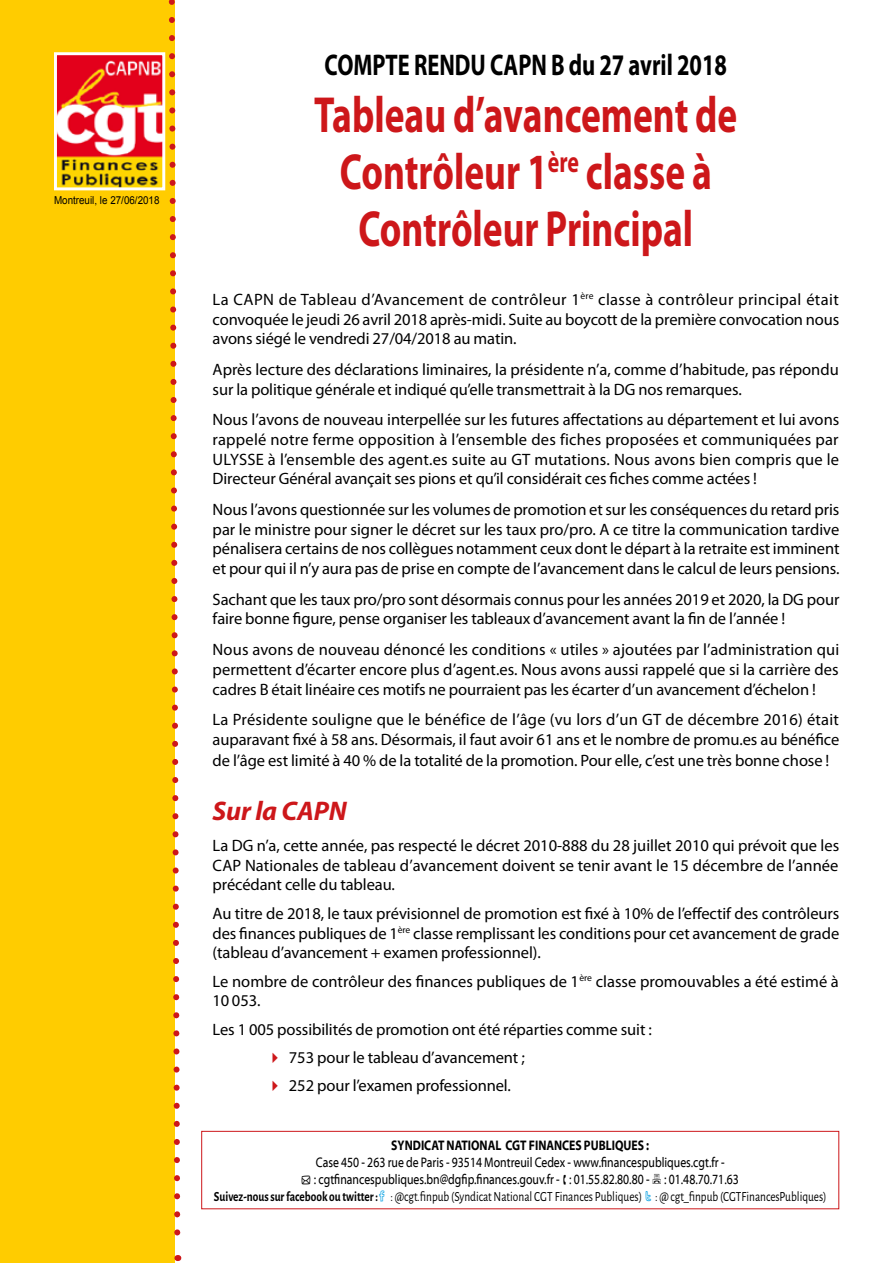
<style>
.page{position:relative;width:893px;height:1263px;background:#fff}
.page>*{position:absolute;margin:0;border:0;box-sizing:border-box;transform-origin:0 0}
.t1{font:700 51px/57px "Myriad Pro";color:#cd171a;text-align:center;scale:.73 1}
.t2{font:700 30px "Myriad Pro";color:#000;scale:.75 1}
.t3{font:italic 700 27px "Myriad Pro";letter-spacing:-.005em;color:#cd171a}
.t4{font:16.5px/19.8px "Myriad Pro";letter-spacing:-.005em;color:#000;text-align:justify}
.t5{font:13.95px "Myriad Web Pro";color:#000;scale:.81 1}
.t6{font:13.95px "Alegreya Sans";color:#000;scale:.81 1}
.t7{font:700 13.95px "Myriad Web Pro";color:#000;scale:.81 1}
.t8{font:10.95px "Arial";color:#000;scale:.9 1}
.s1{color:#cd171a}
.s2{font-weight:700}
</style>
<div class="page">
<div style="left:0;top:0;width:175px;height:1263px;background:#fc0"></div>
<svg style="left:168px;top:0;width:14px;height:1261px"></svg>
<img style="left:58px;top:56px;width:103px;height:130px">
<div style="left:54px;top:52px;width:111px;height:138px;border:3px solid #fff"></div>
<div style="left:202px;top:1131px;width:637px;height:78px;border:1px solid #cd171a"></div>
<p class="t8" style="left:54px;top:193px;width:119px">montreuil, le 27/06/2018</p>
<h2 class="t2" style="left:325px;top:45px;width:538px">COMPTE RENDU CAPN B du 27 avril 2018</h2>
<h1 class="t1" style="left:314px;top:84px;width:581px">Tableau d’avancement de<br>Contrôleur 1<sup>ère</sup> classe à<br>Contrôleur Principal</h1>
<p class="t4" style="left:213px;top:289px;width:628px">La CAPN de Tableau d’Avancement de contrôleur 1<sup>ère</sup> classe à contrôleur principal était convoquée le jeudi 26 avril 2018 après-midi. Suite au boycott de la première convocation nous avons siégé le vendredi 27/04/2018 au matin.</p>
<p class="t4" style="left:213px;top:359px;width:628px">Après lecture des déclarations liminaires, la présidente n’a, comme d’habitude, pas répondu sur la politique générale et indiqué qu’elle transmettrait à la DG nos remarques.</p>
<p class="t4" style="left:213px;top:409px;width:628px">Nous l’avons de nouveau interpellée sur les futures affectations au département et lui avons rappelé notre ferme opposition à l’ensemble des fiches proposées et communiquées par ULYSSE à l’ensemble des agent.es suite au GT mutations. Nous avons bien compris que le Directeur Général avançait ses pions et qu’il considérait ces fiches comme actées !</p>
<p class="t4" style="left:213px;top:499px;width:628px">Nous l’avons questionnée sur les volumes de promotion et sur les conséquences du retard pris par le ministre pour signer le décret sur les taux pro/pro. A ce titre la communication tardive pénalisera certains de nos collègues notamment ceux dont le départ à la retraite est imminent et pour qui il n’y aura pas de prise en compte de l’avancement dans le calcul de leurs pensions.</p>
<p class="t4" style="left:213px;top:589px;width:628px">Sachant que les taux pro/pro sont désormais connus pour les années 2019 et 2020, la DG pour faire bonne figure, pense organiser les tableaux d’avancement avant la fin de l’année !</p>
<p class="t4" style="left:213px;top:639px;width:628px">Nous avons de nouveau dénoncé les conditions « utiles » ajoutées par l’administration qui permettent d’écarter encore plus d’agent.es. Nous avons aussi rappelé que si la carrière des cadres B était linéaire ces motifs ne pourraient pas les écarter d’un avancement d’échelon !</p>
<p class="t4" style="left:213px;top:709px;width:628px">La Présidente souligne que le bénéfice de l’âge (vu lors d’un GT de décembre 2016) était auparavant fixé à 58 ans. Désormais, il faut avoir 61 ans et le nombre de promu.es au bénéfice</p>
<p class="t4" style="left:213px;top:751px;width:618px">de l’âge est limité à 40 % de la totalité de la promotion. Pour elle, c’est une très bonne chose !</p>
<h3 class="t3" style="left:213px;top:794px;width:136px">Sur la CAPN</h3>
<p class="t4" style="left:213px;top:835px;width:628px">La DG n’a, cette année, pas respecté le décret 2010-888 du 28 juillet 2010 qui prévoit que les CAP Nationales de tableau d’avancement doivent se tenir avant le 15 décembre de l’année précédant celle du tableau.</p>
<p class="t4" style="left:213px;top:903px;width:628px">Au titre de 2018, le taux prévisionnel de promotion est fixé à 10% de l’effectif des contrôleurs des finances publiques de 1<sup>ère</sup> classe remplissant les conditions pour cet avancement de grade (tableau d’avancement + examen professionnel).</p>
<p class="t4" style="left:213px;top:971px;width:628px">Le nombre de contrôleur des finances publiques de 1<sup>ère</sup> classe promouvables a été estimé à<br>10 053.</p>
<p class="t4" style="left:213px;top:1019px;width:441px">Les 1 005 possibilités de promotion ont été réparties comme suit :</p>
<p class="t4" style="left:267px;top:1047px;width:260px"><span class="s1">✔</span> 753 pour le tableau d’avancement ;</p>
<p class="t4" style="left:267px;top:1076px;width:246px"><span class="s1">✔</span> 252 pour l’examen professionnel.</p>
<p class="t7" style="left:391px;top:1138px;width:320px">SYNDICAT NATIONAL CGT FINANCES PUBLIQUES :</p>
<p class="t5" style="left:316px;top:1155px;width:506px">Case 450 - 263 rue de Paris - 93514 Montreuil Cedex - www.financespubliques.cgt.fr -</p>
<p class="t5" style="left:302px;top:1171px;width:541px">● : cgtfinancespubliques.bn@dgfip.finances.gouv.fr - : 01.55.82.80.80 - : 01.48.70.71.63</p>
<p class="t6" style="left:214px;top:1186px;width:758px"><span class="s2">Suivez-nous sur facebook ou twitter :</span> : @cgt.finpub (Syndicat National cgt finances publiques) : @ cgt_finpub (CGTFinancesPubliques)</p>
</div>
